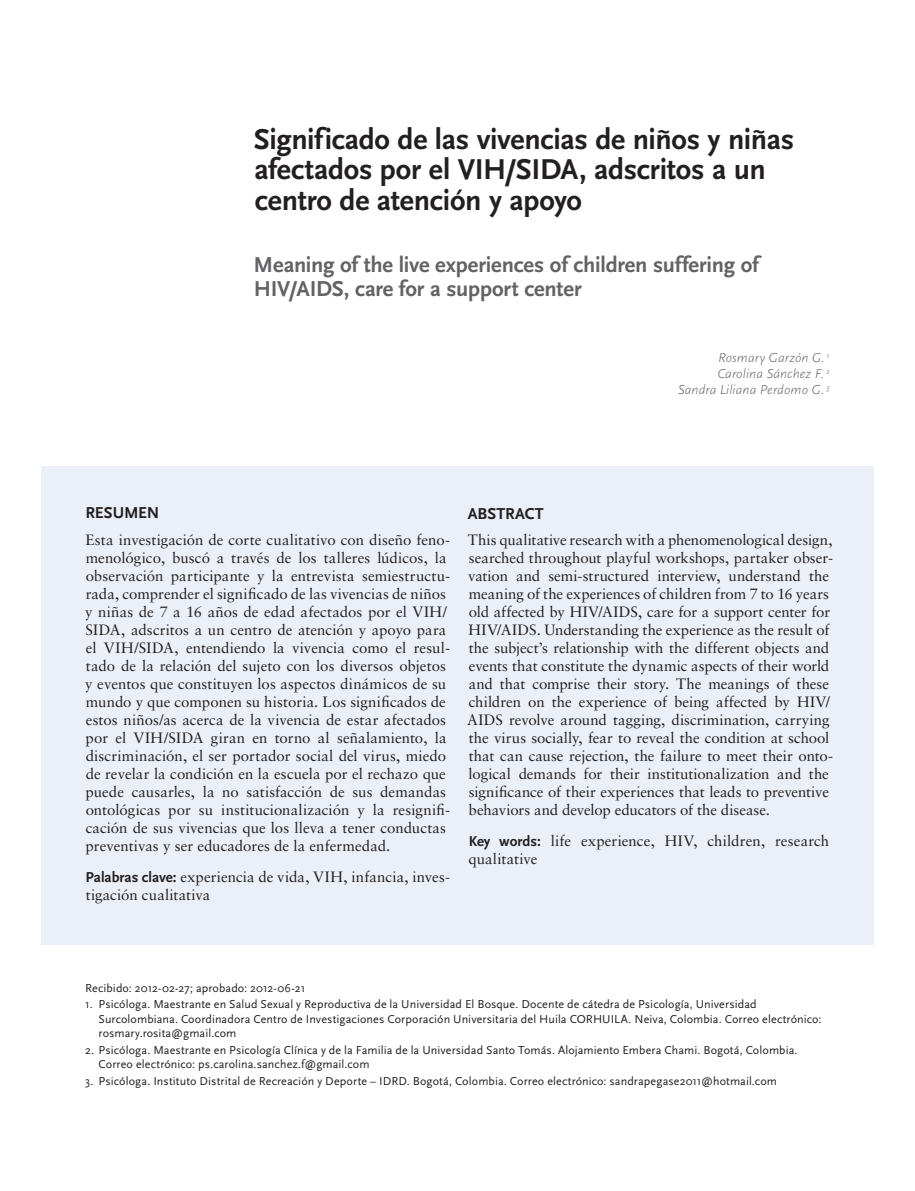
<style>
.page{position:relative;width:915px;height:1191px;background:#fff}
.page>*{position:absolute;margin:0;border:0;box-sizing:border-box;transform-origin:0 0}
.titulo_principal{font:30px/30px "Scala Sans Bold LF";letter-spacing:-.01em;color:#231f20}
.titulo_ingles{font:22.5px/24px "Scala Sans Bold LF";letter-spacing:-.01em;color:#636366}
.subtitulos{font:16.5px "Scala Sans Bold LF";letter-spacing:-.005em;color:#231f20}
.resumen{font:15px/18px "Sabon LT Std";color:#231f20}
.autor_y_cita_editori{font:italic 300 13.5px/16.2px "Scala Sans";letter-spacing:.005em;color:#636366;text-align:right}
.datos_autor{font:12px/14.4px "Scala Sans";letter-spacing:.01em;color:#231f20}
.s1{font-family:"Scala Sans Bold LF"}
</style>
<div class="page">
<div style="left:41px;top:466px;width:832px;height:478px;background:#ebf0f8"></div>
<p class="titulo_principal" style="left:254px;top:125px;width:541px">Significado de las vivencias de niños y niñas afectados por el VIH/SIDA, adscritos a un centro de atención y apoyo</p>
<p class="titulo_ingles" style="left:253px;top:253px;width:506px">Meaning of the live experiences of children suffering of<br>HIV/AIDS, care for a support center</p>
<p class="autor_y_cita_editori" style="left:677px;top:350px;width:153px">Rosmary Garzón G. <sup>1<br></sup>Carolina Sánchez F. <sup>2<br></sup>Sandra Liliana Perdomo G. <sup>3</sup></p>
<p class="subtitulos" style="left:85px;top:504px;width:76px">RESUMEN</p>
<p class="resumen" style="left:85px;top:530px;width:366px">Esta investigación de corte cualitativo con diseño feno&shy;menológico, buscó a través de los talleres lúdicos, la observación participante y la entrevista semiestructu&shy;rada, comprender el significado de las vivencias de niños y niñas de 7 a 16 años de edad afectados por el VIH/ SIDA, adscritos a un centro de atención y apoyo para el VIH/SIDA, entendiendo la vivencia como el resul&shy;tado de la relación del sujeto con los diversos objetos y eventos que constituyen los aspectos dinámicos de su mundo y que componen su historia. Los significados de estos niños/as acerca de la vivencia de estar afectados por el VIH/SIDA giran en torno al señalamiento, la discriminación, el ser portador social del virus, miedo de revelar la condición en la escuela por el rechazo que puede causarles, la no satisfacción de sus demandas ontológicas por su institucionalización y la resignifi&shy;cación de sus vivencias que los lleva a tener conductas preventivas y ser educadores de la enfermedad.</p>
<p class="resumen" style="left:85px;top:867px;width:366px"><span class="s1">Palabras clave:</span> experiencia de vida, VIH, infancia, inves&shy;tigación cualitativa</p>
<p class="subtitulos" style="left:468px;top:504px;width:77px">ABSTRACT</p>
<p class="resumen" style="left:467px;top:531px;width:367px">This qualitative research with a phenomenological design, searched throughout playful workshops, partaker obser&shy;vation and semi-structured interview, understand the meaning of the experiences of children from 7 to 16 years old affected by HIV/AIDS, care for a support center for HIV/AIDS. Understanding the experience as the result of the subject’s relationship with the different objects and events that constitute the dynamic aspects of their world and that comprise their story. The meanings of these children on the experience of being affected by HIV/ AIDS revolve around tagging, discrimination, carrying the virus socially, fear to reveal the condition at school that can cause rejection, the failure to meet their onto&shy;logical demands for their institutionalization and the significance of their experiences that leads to preventive behaviors and develop educators of the disease.</p>
<p class="resumen" style="left:468px;top:831px;width:362px"><span class="s1">Key words:</span> life experience, HIV, children, research qualitative</p>
<p class="datos_autor" style="left:85px;top:981px;width:222px">Recibido: 2012-02-27; aprobado: 2012-06-21</p>
<p class="datos_autor" style="left:99px;top:997px;width:724px;text-indent:-14px">1. Psicóloga. Maestrante en Salud Sexual y Reproductiva de la Universidad El Bosque. Docente de cátedra de Psicología, Universidad<br>Surcolombiana. Coordinadora Centro de Investigaciones Corporación Universitaria del Huila CORHUILA. Neiva, Colombia. Correo electrónico: rosmary.rosita@gmail.com</p>
<p class="datos_autor" style="left:99px;top:1042px;width:700px;text-indent:-14px">2. Psicóloga. Maestrante en Psicología Clínica y de la Familia de la Universidad Santo Tomás. Alojamiento Embera Chami. Bogotá, Colombia.<br>Correo electrónico: ps.carolina.sanchez.f@gmail.com</p>
<p class="datos_autor" style="left:85px;top:1073px;width:693px">3. Psicóloga. Instituto Distrital de Recreación y Deporte – IDRD. Bogotá, Colombia. Correo electrónico: sandrapegase2011@hotmail.com</p>
</div>
